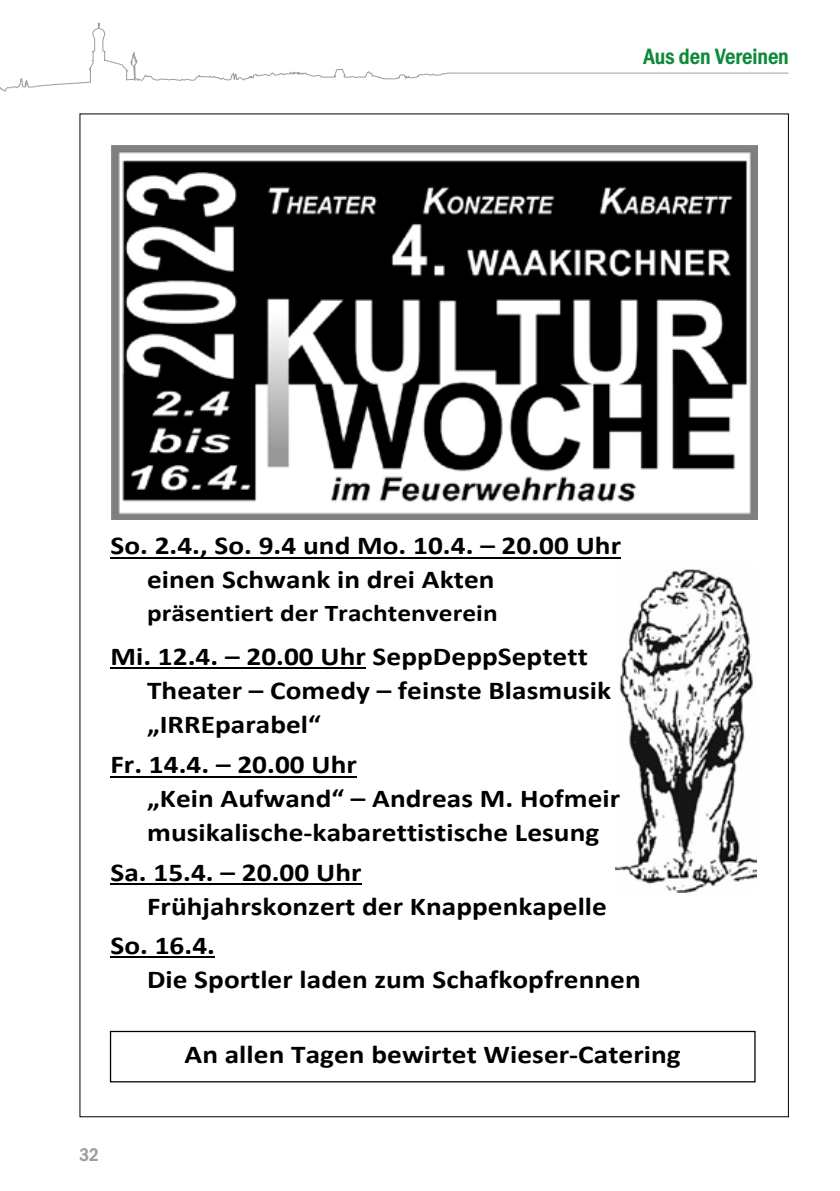
<style>
.page{position:relative;width:840px;height:1191px;background:#fff}
.page>*{position:absolute;margin:0;border:0;box-sizing:border-box;transform-origin:0 0}
.t1{font:700 25.8px/34px "Calibri";color:#000;scale:1.13 1}
.t2{font:700 24px "Calibri";color:#000;scale:1.14 1}
.t3{font:800 23px "Franklin Gothic Cond";letter-spacing:.005em;color:#0e8a38}
.t4{font:800 19px "Franklin Gothic Cond";color:#9d9d9c}
</style>
<div class="page">
<svg style="left:0;top:22px;width:449px;height:70px"></svg>
<hr style="left:447px;top:73px;width:341px;height:1px;background:#9d9d9c">
<img style="left:111px;top:146px;width:645px;height:373px">
<img style="left:615px;top:569px;width:140px;height:323px">
<hr style="left:110px;top:557px;width:511px;height:2px;background:#000">
<hr style="left:110px;top:667px;width:256px;height:2px;background:#000">
<hr style="left:110px;top:776px;width:247px;height:2px;background:#000">
<hr style="left:110px;top:883px;width:251px;height:2px;background:#000">
<hr style="left:110px;top:956px;width:105px;height:2px;background:#000">
<div style="left:110px;top:1030px;width:645px;height:52px;border:1px solid #000"></div>
<p class="t3" style="left:643px;top:43px;width:147px">Aus den Vereinen</p>
<p class="t1" style="left:147px;top:528px;width:421px;text-indent:-37px">So. 2.4., So. 9.4 und Mo. 10.4. – 20.00 Uhr einen Schwank in drei Akten</p>
<p class="t2" style="left:147px;top:596px;width:309px">präsentiert der Trachtenverein</p>
<p class="t1" style="left:147px;top:638px;width:412px;text-indent:-36px">Mi. 12.4. – 20.00 Uhr SeppDeppSeptett<br>Theater – Comedy – feinste Blasmusik „IRREparabel“</p>
<p class="t1" style="left:147px;top:747px;width:420px;text-indent:-37px">Fr. 14.4. – 20.00 Uhr<br>„Kein Aufwand“ – Andreas M. Hofmeir musikalische-kabarettistische Lesung</p>
<p class="t1" style="left:147px;top:854px;width:408px;text-indent:-37px">Sa. 15.4. – 20.00 Uhr<br>Frühjahrskonzert der Knappenkapelle</p>
<p class="t1" style="left:147px;top:927px;width:438px;text-indent:-37px">So. 16.4.<br>Die Sportler laden zum Schafkopfrennen</p>
<p class="t1" style="left:184px;top:1037px;width:440px">An allen Tagen bewirtet Wieser-Catering</p>
<p class="t4" style="left:79px;top:1144px;width:21px">32</p>
</div>
